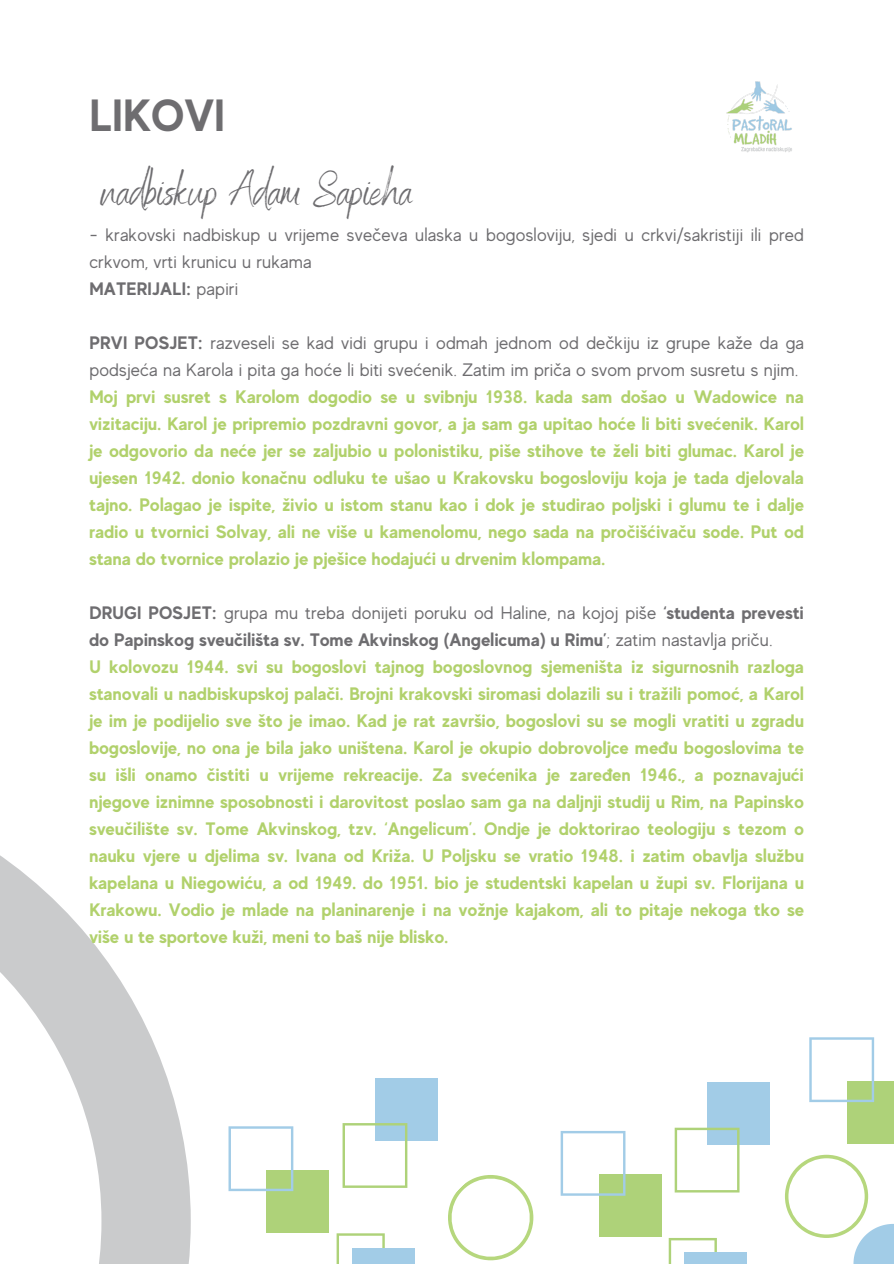
<style>
.page{position:relative;width:894px;height:1264px;background:#fff}
.page>*{position:absolute;margin:0;border:0;box-sizing:border-box;transform-origin:0 0}
.t1{font:45px "Benedict";color:#6e6d70}
.t2{font:700 45px "MADE Evolve Sans";color:#6e6d70}
.t3{font:700 18px/27px "MADE Evolve Sans";letter-spacing:.01em;color:#b1d16c;text-align:justify}
.t4{font:18px/27px "MADE Evolve Sans";letter-spacing:.01em;color:#6e6d70}
.s1{font-weight:700}
.s2{color:#6e6d70}
.s3{font-weight:400;color:#6e6d70}
</style>
<div class="page">
<svg style="left:0;top:855px;width:190px;height:408px"></svg>
<svg style="left:448px;top:1175px;width:85px;height:85px"></svg>
<svg style="left:785px;top:1154px;width:108px;height:109px"></svg>
<div style="left:375px;top:1078px;width:62px;height:62px;background:#a2cce7"></div>
<div style="left:266px;top:1169px;width:63px;height:63px;background:#aed279"></div>
<svg style="left:342px;top:1123px;width:65px;height:64px"></svg>
<svg style="left:336px;top:1233px;width:48px;height:30px"></svg>
<svg style="left:228px;top:1126px;width:65px;height:65px"></svg>
<div style="left:352px;top:1247px;width:62px;height:16px;background:#a2cce7"></div>
<div style="left:847px;top:1080px;width:46px;height:63px;background:#aed279"></div>
<svg style="left:809px;top:1037px;width:64px;height:65px"></svg>
<img style="left:726px;top:81px;width:66px;height:72px">
<div style="left:707px;top:1082px;width:62px;height:63px;background:#a2cce7"></div>
<div style="left:598px;top:1174px;width:63px;height:62px;background:#aed279"></div>
<svg style="left:674px;top:1127px;width:65px;height:65px"></svg>
<svg style="left:668px;top:1238px;width:48px;height:25px"></svg>
<svg style="left:560px;top:1131px;width:65px;height:64px"></svg>
<div style="left:684px;top:1252px;width:62px;height:11px;background:#a2cce7"></div>
<h1 class="t2" style="left:89px;top:87px;width:137px">LIKOVI</h1>
<h1 class="t1" style="left:102px;top:159px;width:312px">nadbiskup Adam Sapieha</h1>
<p class="t4" style="left:89px;top:220px;width:716px">- krakovski nadbiskup u vrijeme svečeva ulaska u bogosloviju, sjedi u crkvi/sakristiji ili pred crkvom, vrti krunicu u rukama<br><span class="s1">MATERIJALI:</span> papiri</p>
<p class="t4" style="left:89px;top:328px;width:716px"><span class="s1">PRVI POSJET:</span> razveseli se kad vidi grupu i odmah jednom od dečkiju iz grupe kaže da ga podsjeća na Karola i pita ga hoće li biti svećenik. Zatim im priča o svom prvom susretu s njim.</p>
<p class="t3" style="left:89px;top:382px;width:716px">Moj prvi susret s Karolom dogodio se u svibnju 1938. kada sam došao u Wadowice na vizitaciju. Karol je pripremio pozdravni govor, a ja sam ga upitao hoće li biti svećenik. Karol je odgovorio da neće jer se zaljubio u polonistiku, piše stihove te želi biti glumac. Karol je ujesen 1942. donio konačnu odluku te ušao u Krakovsku bogosloviju koja je tada djelovala tajno. Polagao je ispite, živio u istom stanu kao i dok je studirao poljski i glumu te i dalje radio u tvornici Solvay, ali ne više u kamenolomu, nego sada na pročišćivaču sode. Put od stana do tvornice prolazio je pješice hodajući u drvenim klompama.</p>
<p class="t3" style="left:89px;top:598px;width:716px;text-align:left"><span class="s2">DRUGI POSJET:</span> <span class="s3">grupa mu treba donijeti poruku od Haline, na kojoj piše</span> <span class="s2">‘studenta prevesti do Papinskog sveučilišta sv. Tome Akvinskog (Angelicuma) u Rimu’</span><span class="s3">; zatim nastavlja priču.<br></span>U kolovozu 1944. svi su bogoslovi tajnog bogoslovnog sjemeništa iz sigurnosnih razloga stanovali u nadbiskupskoj palači. Brojni krakovski siromasi dolazili su i tražili pomoć, a Karol je im je podijelio sve što je imao. Kad je rat završio, bogoslovi su se mogli vratiti u zgradu bogoslovije, no ona je bila jako uništena. Karol je okupio dobrovoljce među bogoslovima te su išli onamo čistiti u vrijeme rekreacije. Za svećenika je zaređen 1946., a poznavajući njegove iznimne sposobnosti i darovitost poslao sam ga na daljnji studij u Rim, na Papinsko sveučilište sv. Tome Akvinskog, tzv. ‘Angelicum’. Ondje je doktorirao teologiju s tezom o nauku vjere u djelima sv. Ivana od Križa. U Poljsku se vratio 1948. i zatim obavlja službu kapelana u Niegowiću, a od 1949. do 1951. bio je studentski kapelan u župi sv. Florijana u Krakowu. Vodio je mlade na planinarenje i na vožnje kajakom, ali to pitaje nekoga tko se više u te sportove kuži, meni to baš nije blisko.</p>
</div>
